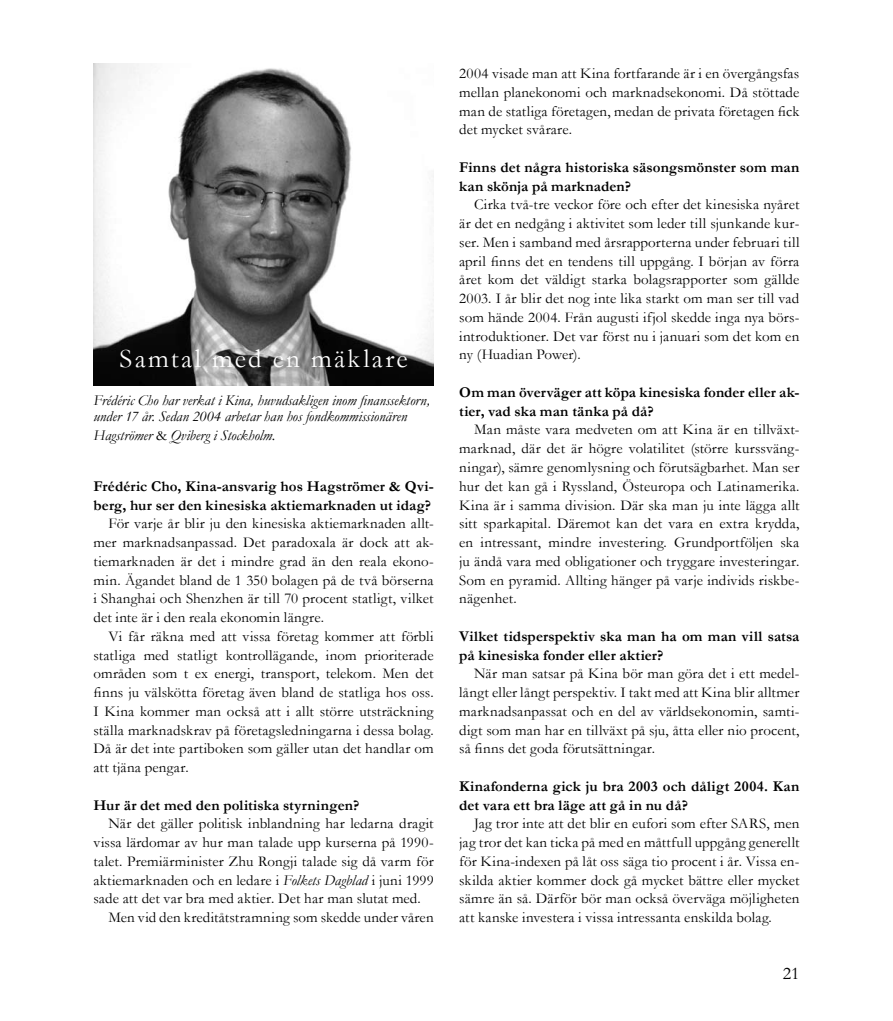
<style>
.page{position:relative;width:893px;height:1021px;background:#fff}
.page>*{position:absolute;margin:0;border:0;box-sizing:border-box;transform-origin:0 0}
.t1{font:27px "Garamond";letter-spacing:.085em;color:#fff}
.t2{font:18px "Garamond";color:#000}
.t3{font:15px/18.8px "Garamond";letter-spacing:.01em;color:#000;text-align:justify}
.t4{font:700 15px/18.8px "Garamond";letter-spacing:.01em;color:#000}
.t5{font:italic 15px/16.5px "Garamond";color:#000}
.s1{font-style:normal}
.s2{font-style:italic}
</style>
<div class="page">
<img style="left:94px;top:64px;width:340px;height:321px">
<h1 class="t1" style="left:120px;top:340px;width:290px">Samtal med en mäklare</h1>
<p class="t5" style="left:94px;top:391px;width:338px">Frédéric Cho har verkat i Kina, huvudsakligen inom finanssektorn, under 17 år. Sedan 2004 arbetar han hos fondkommissionären</p>
<p class="t5" style="left:94px;top:426px;width:184px">Hagströmer <span class="s1">&amp;</span> Qviberg i Stockholm.</p>
<p class="t4" style="left:94px;top:476px;width:342px">Frédéric Cho, Kina-ansvarig hos Hagströmer &amp; Qvi&shy;berg, hur ser den kinesiska aktiemarknaden ut idag?</p>
<p class="t3" style="left:94px;top:514px;width:342px;text-indent:15px">För varje år blir ju den kinesiska aktiemarknaden allt&shy;mer marknadsanpassad. Det paradoxala är dock att ak&shy;tiemarknaden är det i mindre grad än den reala ekono&shy;min. Ägandet bland de 1 350 bolagen på de två börserna i Shanghai och Shenzhen är till 70 procent statligt, vilket det inte är i den reala ekonomin längre.</p>
<p class="t3" style="left:94px;top:626px;width:342px;text-indent:15px">Vi får räkna med att vissa företag kommer att förbli statliga med statligt kontrollägande, inom prioriterade områden som t ex energi, transport, telekom. Men det finns ju välskötta företag även bland de statliga hos oss.<br>I Kina kommer man också att i allt större utsträckning ställa marknadskrav på företagsledningarna i dessa bolag.<br>Då är det inte partiboken som gäller utan det handlar om att tjäna pengar.</p>
<p class="t4" style="left:94px;top:795px;width:267px">Hur är det med den politiska styrningen?</p>
<p class="t3" style="left:108px;top:814px;width:327px">När det gäller politisk inblandning har ledarna dragit</p>
<p class="t3" style="left:94px;top:832px;width:342px">vissa lärdomar av hur man talade upp kurserna på 1990-</p>
<p class="t3" style="left:94px;top:851px;width:342px">talet. Premiärminister Zhu Rongji talade sig då varm för</p>
<p class="t3" style="left:94px;top:870px;width:342px">aktiemarknaden och en ledare i <span class="s2">Folkets Dagblad</span> i juni 1999</p>
<p class="t3" style="left:94px;top:889px;width:329px">sade att det var bra med aktier. Det har man slutat med.</p>
<p class="t3" style="left:108px;top:907px;width:327px">Men vid den kreditåtstramning som skedde under våren</p>
<p class="t3" style="left:459px;top:64px;width:342px">2004 visade man att Kina fortfarande är i en övergångsfas mellan planekonomi och marknadsekonomi. Då stöttade man de statliga företagen, medan de privata företagen fick det mycket svårare.</p>
<p class="t4" style="left:459px;top:158px;width:342px">Finns det några historiska säsongsmönster som man kan skönja på marknaden?</p>
<p class="t3" style="left:459px;top:195px;width:342px;text-indent:15px">Cirka två-tre veckor före och efter det kinesiska nyåret är det en nedgång i aktivitet som leder till sjunkande kur&shy;ser. Men i samband med årsrapporterna under februari till april finns det en tendens till uppgång. I början av förra året kom det väldigt starka bolagsrapporter som gällde 2003. I år blir det nog inte lika starkt om man ser till vad som hände 2004. Från augusti ifjol skedde inga nya börs&shy;introduktioner. Det var först nu i januari som det kom en ny (Huadian Power).</p>
<p class="t4" style="left:459px;top:383px;width:342px">Om man överväger att köpa kinesiska fonder eller ak&shy;tier, vad ska man tänka på då?</p>
<p class="t3" style="left:459px;top:420px;width:342px;text-indent:15px">Man måste vara medveten om att Kina är en tillväxt&shy;marknad, där det är högre volatilitet (större kurssväng&shy;ningar), sämre genomlysning och förutsägbarhet. Man ser hur det kan gå i Ryssland, Östeuropa och Latinamerika.<br>Kina är i samma division. Där ska man ju inte lägga allt sitt sparkapital. Däremot kan det vara en extra krydda, en intressant, mindre investering. Grundportföljen ska ju ändå vara med obligationer och tryggare investeringar.<br>Som en pyramid. Allting hänger på varje individs riskbe&shy;nägenhet.</p>
<p class="t4" style="left:459px;top:626px;width:342px">Vilket tidsperspektiv ska man ha om man vill satsa på kinesiska fonder eller aktier?</p>
<p class="t3" style="left:459px;top:664px;width:342px;text-indent:15px">När man satsar på Kina bör man göra det i ett medel&shy;långt eller långt perspektiv. I takt med att Kina blir alltmer marknadsanpassat och en del av världsekonomin, samti&shy;digt som man har en tillväxt på sju, åtta eller nio procent, så finns det goda förutsättningar.</p>
<p class="t4" style="left:459px;top:776px;width:342px">Kinafonderna gick ju bra 2003 och dåligt 2004. Kan det vara ett bra läge att gå in nu då?</p>
<p class="t3" style="left:459px;top:814px;width:342px;text-indent:15px">Jag tror inte att det blir en eufori som efter SARS, men jag tror det kan ticka på med en måttfull uppgång generellt för Kina-indexen på låt oss säga tio procent i år. Vissa en&shy;skilda aktier kommer dock gå mycket bättre eller mycket sämre än så. Därför bör man också överväga möjligheten att kanske investera i vissa intressanta enskilda bolag.</p>
<p class="t2" style="left:783px;top:960px;width:18px">21</p>
</div>
